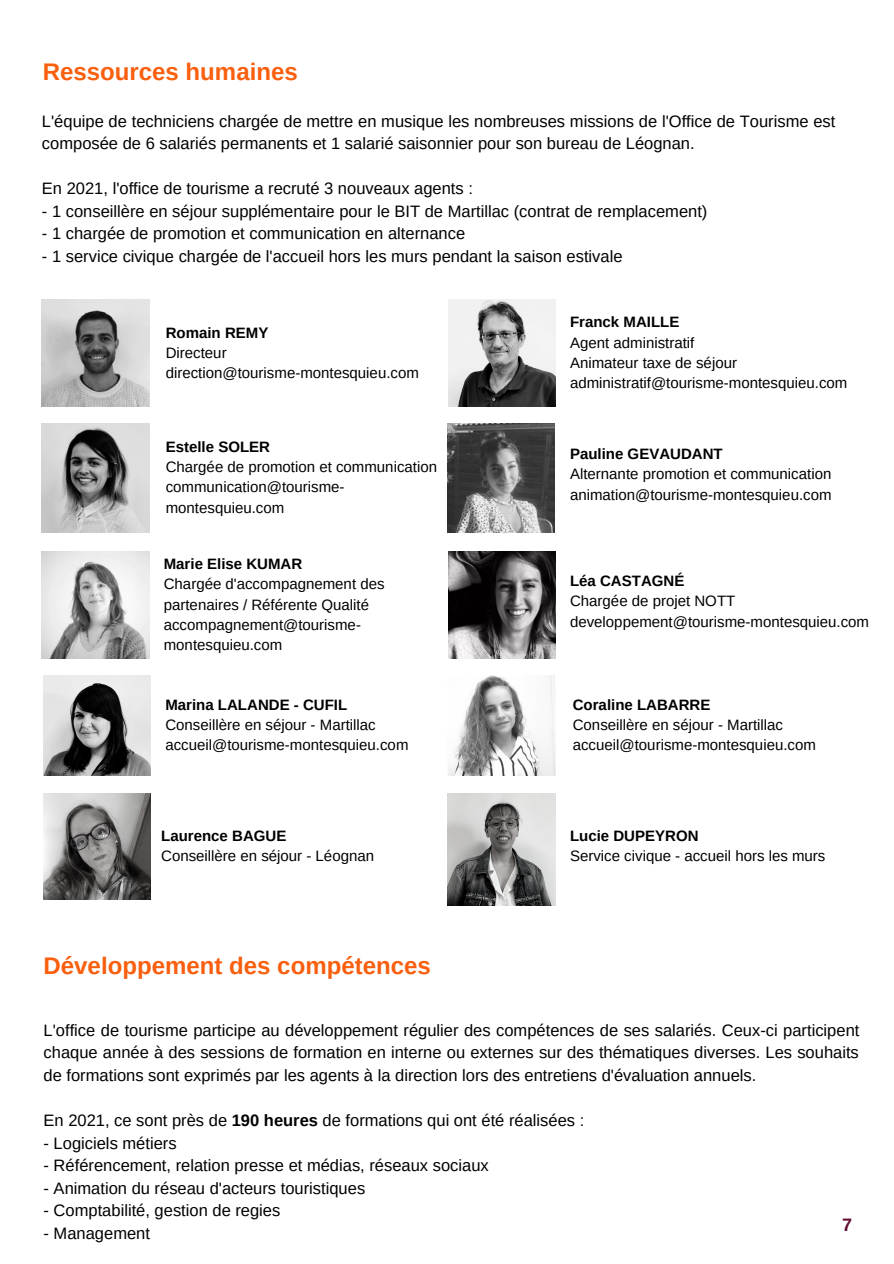
<style>
.page{position:relative;width:894px;height:1264px;background:#fff}
.page>*{position:absolute;margin:0;border:0;box-sizing:border-box;transform-origin:0 0}
.t1{font:700 24px "Arimo";color:#f95f0e}
.t2{font:700 18px "Arimo";color:#610c31}
.t3{font:16.5px/22.5px "Arimo";color:#000}
.t4{font:15px/20.2px "Arimo";color:#000}
.t5{font:700 15px "Arimo";color:#000}
.s1{font-weight:700}
</style>
<div class="page">
<img style="left:42px;top:300px;width:107px;height:107px">
<img style="left:448px;top:300px;width:107px;height:107px">
<img style="left:42px;top:424px;width:107px;height:108px">
<img style="left:42px;top:551px;width:107px;height:107px">
<img style="left:44px;top:675px;width:106px;height:100px">
<img style="left:448px;top:551px;width:107px;height:107px">
<img style="left:448px;top:675px;width:107px;height:100px">
<img style="left:447px;top:793px;width:108px;height:112px">
<img style="left:44px;top:793px;width:106px;height:106px">
<img style="left:447px;top:424px;width:107px;height:108px">
<h1 class="t1" style="left:43px;top:58px;width:256px">Ressources humaines</h1>
<p class="t3" style="left:42px;top:110px;width:794px">L'équipe de techniciens chargée de mettre en musique les nombreuses missions de l'Office de Tourisme est composée de 6 salariés permanents et 1 salarié saisonnier pour son bureau de Léognan.</p>
<p class="t3" style="left:42px;top:177px;width:432px">En 2021, l'office de tourisme a recruté 3 nouveaux agents :</p>
<p class="t3" style="left:42px;top:200px;width:666px">- 1 conseillère en séjour supplémentaire pour le BIT de Martillac (contrat de remplacement)</p>
<p class="t3" style="left:42px;top:222px;width:424px">- 1 chargée de promotion et communication en alternance</p>
<p class="t3" style="left:42px;top:245px;width:582px">- 1 service civique chargée de l'accueil hors les murs pendant la saison estivale</p>
<p class="t5" style="left:166px;top:324px;width:104px">Romain REMY</p>
<p class="t4" style="left:166px;top:342px;width:254px">Directeur direction@tourisme-montesquieu.com</p>
<p class="t5" style="left:166px;top:438px;width:106px">Estelle SOLER</p>
<p class="t4" style="left:166px;top:457px;width:273px">Chargée de promotion et communication communication@tourisme&shy;montesquieu.com</p>
<p class="t5" style="left:164px;top:555px;width:140px">Marie Elise KUMAR</p>
<p class="t4" style="left:164px;top:574px;width:222px">Chargée d'accompagnement des partenaires / Référente Qualité accompagnement@tourisme&shy;montesquieu.com</p>
<p class="t5" style="left:165px;top:696px;width:183px">Marina LALANDE - CUFIL</p>
<p class="t4" style="left:165px;top:714px;width:244px">Conseillère en séjour - Martillac accueil@tourisme-montesquieu.com</p>
<p class="t5" style="left:161px;top:827px;width:127px">Laurence BAGUE</p>
<p class="t4" style="left:161px;top:845px;width:214px">Conseillère en séjour - Léognan</p>
<h1 class="t1" style="left:44px;top:952px;width:389px">Développement des compétences</h1>
<p class="t5" style="left:570px;top:314px;width:111px">Franck MAILLE</p>
<p class="t4" style="left:570px;top:332px;width:279px">Agent administratif<br>Animateur taxe de séjour administratif@tourisme-montesquieu.com</p>
<p class="t5" style="left:570px;top:445px;width:154px">Pauline GEVAUDANT</p>
<p class="t4" style="left:570px;top:464px;width:263px">Alternante promotion et communication animation@tourisme-montesquieu.com</p>
<p class="t5" style="left:570px;top:572px;width:116px">Léa CASTAGNÉ</p>
<p class="t4" style="left:570px;top:591px;width:300px">Chargée de projet NOTT developpement@tourisme-montesquieu.com</p>
<p class="t5" style="left:572px;top:696px;width:139px">Coraline LABARRE</p>
<p class="t4" style="left:572px;top:714px;width:244px">Conseillère en séjour - Martillac accueil@tourisme-montesquieu.com</p>
<p class="t5" style="left:570px;top:827px;width:130px">Lucie DUPEYRON</p>
<p class="t4" style="left:570px;top:845px;width:257px">Service civique - accueil hors les murs</p>
<p class="t3" style="left:44px;top:1018px;width:817px;text-align:justify">L'office de tourisme participe au développement régulier des compétences de ses salariés. Ceux-ci participent chaque année à des sessions de formation en interne ou externes sur des thématiques diverses. Les souhaits de formations sont exprimés par les agents à la direction lors des entretiens d'évaluation annuels.</p>
<p class="t3" style="left:44px;top:1109px;width:542px">En 2021, ce sont près de <span class="s1">190 heures</span> de formations qui ont été réalisées :</p>
<p class="t3" style="left:44px;top:1131px;width:134px">- Logiciels métiers</p>
<p class="t3" style="left:44px;top:1154px;width:446px">- Référencement, relation presse et médias, réseaux sociaux</p>
<p class="t3" style="left:44px;top:1176px;width:323px">- Animation du réseau d'acteurs touristiques</p>
<p class="t3" style="left:44px;top:1199px;width:238px">- Comptabilité, gestion de regies</p>
<p class="t3" style="left:44px;top:1221px;width:108px">- Management</p>
<p class="t2" style="left:842px;top:1214px;width:12px">7</p>
</div>
